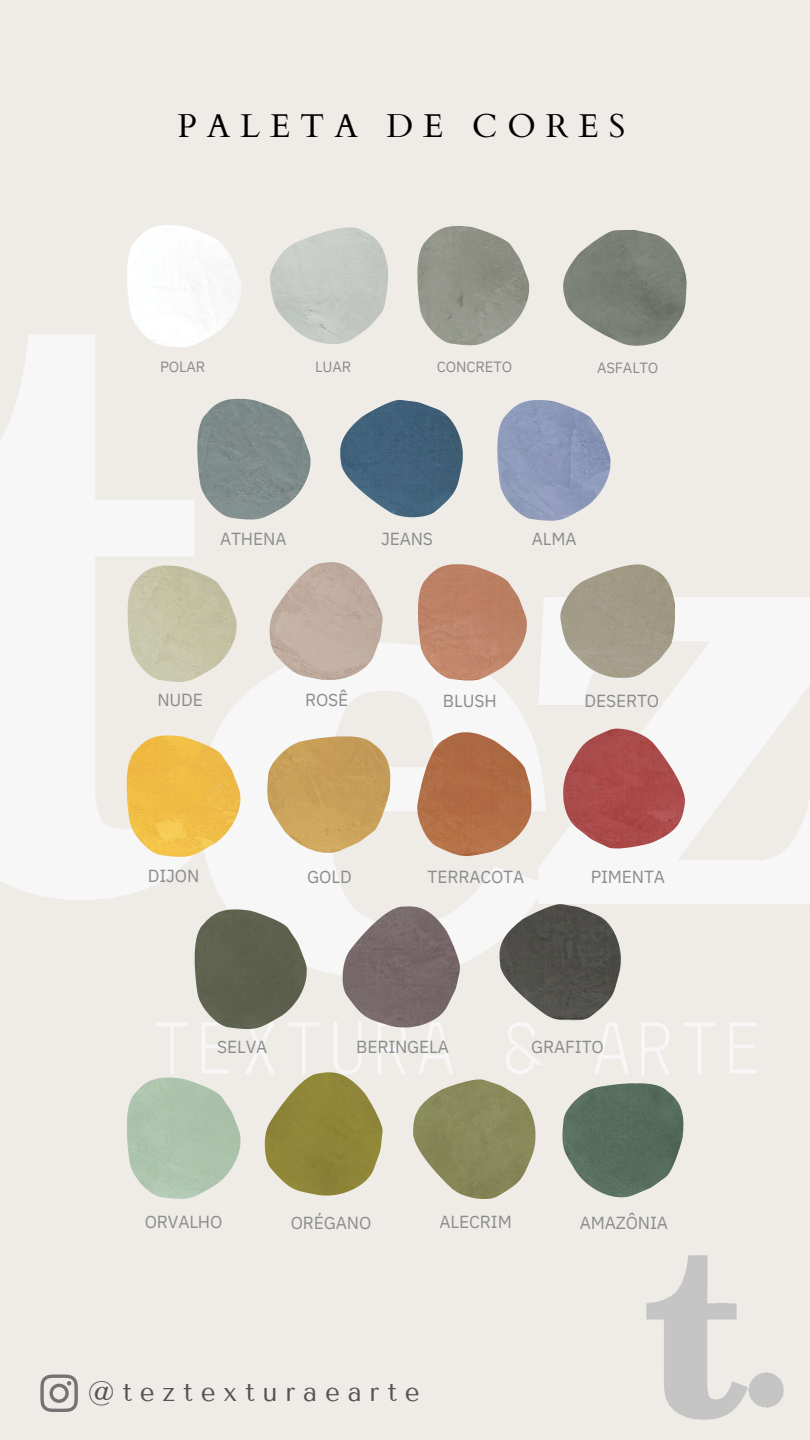
<style>
.page{position:relative;width:810px;height:1440px;background:#fff}
.page>*{position:absolute;margin:0;border:0;box-sizing:border-box;transform-origin:0 0}
.t1{font:33px "Cardo";letter-spacing:.3em;color:#000}
.t2{font:26px "Tenor Sans";letter-spacing:.3em;color:#545454}
.t3{font:17.4px "IBM Plex Sans";letter-spacing:-.01em;color:#8a8c8e}
.t4{font:14.8px "IBM Plex Sans";letter-spacing:-.01em;color:#8a8c8e}
</style>
<div class="page">
<img style="left:0;top:0;width:810px;height:1440px">
<img style="left:127px;top:225px;width:114px;height:122px">
<img style="left:270px;top:228px;width:118px;height:116px">
<img style="left:197px;top:399px;width:113px;height:121px">
<img style="left:340px;top:400px;width:122px;height:117px">
<img style="left:417px;top:226px;width:112px;height:119px">
<img style="left:500px;top:904px;width:120px;height:117px">
<img style="left:128px;top:566px;width:109px;height:116px">
<img style="left:270px;top:562px;width:113px;height:118px">
<img style="left:418px;top:564px;width:109px;height:117px">
<img style="left:560px;top:564px;width:115px;height:114px">
<img style="left:497px;top:400px;width:114px;height:121px">
<img style="left:267px;top:736px;width:115px;height:117px">
<img style="left:127px;top:735px;width:113px;height:122px">
<img style="left:417px;top:732px;width:114px;height:124px">
<img style="left:563px;top:729px;width:122px;height:119px">
<img style="left:343px;top:906px;width:117px;height:121px">
<img style="left:127px;top:1078px;width:113px;height:120px">
<img style="left:265px;top:1072px;width:117px;height:123px">
<img style="left:413px;top:1079px;width:118px;height:120px">
<img style="left:562px;top:1083px;width:108px;height:114px">
<img style="left:195px;top:909px;width:112px;height:120px">
<img style="left:563px;top:230px;width:123px;height:115px">
<svg style="left:40px;top:1375px;width:38px;height:37px"></svg>
<img style="left:647px;top:1255px;width:136px;height:165px">
<h1 class="t1" style="left:177px;top:104px;width:449px">PALETA DE CORES</h1>
<p class="t4" style="left:160px;top:357px;width:47px">POLAR</p>
<p class="t4" style="left:315px;top:357px;width:38px">LUAR</p>
<p class="t4" style="left:437px;top:357px;width:77px">CONCRETO</p>
<p class="t4" style="left:597px;top:357px;width:63px">ASFALTO</p>
<p class="t3" style="left:220px;top:527px;width:68px">ATHENA</p>
<p class="t3" style="left:381px;top:527px;width:54px">JEANS</p>
<p class="t3" style="left:532px;top:527px;width:46px">ALMA</p>
<p class="t3" style="left:157px;top:688px;width:47px">NUDE</p>
<p class="t3" style="left:305px;top:688px;width:45px">ROSÊ</p>
<p class="t3" style="left:443px;top:689px;width:55px">BLUSH</p>
<p class="t3" style="left:585px;top:689px;width:76px">DESERTO</p>
<p class="t3" style="left:148px;top:864px;width:53px">DIJON</p>
<p class="t3" style="left:307px;top:865px;width:46px">GOLD</p>
<p class="t3" style="left:428px;top:865px;width:98px">TERRACOTA</p>
<p class="t3" style="left:591px;top:865px;width:76px">PIMENTA</p>
<p class="t3" style="left:217px;top:1035px;width:52px">SELVA</p>
<p class="t3" style="left:356px;top:1035px;width:94px">BERINGELA</p>
<p class="t3" style="left:531px;top:1035px;width:74px">GRAFITO</p>
<p class="t3" style="left:145px;top:1210px;width:79px">ORVALHO</p>
<p class="t3" style="left:291px;top:1211px;width:82px">ORÉGANO</p>
<p class="t3" style="left:440px;top:1211px;width:74px">ALECRIM</p>
<h2 class="t2" style="left:88px;top:1377px;width:333px">@teztexturaearte</h2>
<p class="t3" style="left:580px;top:1211px;width:90px">AMAZÔNIA</p>
</div>
